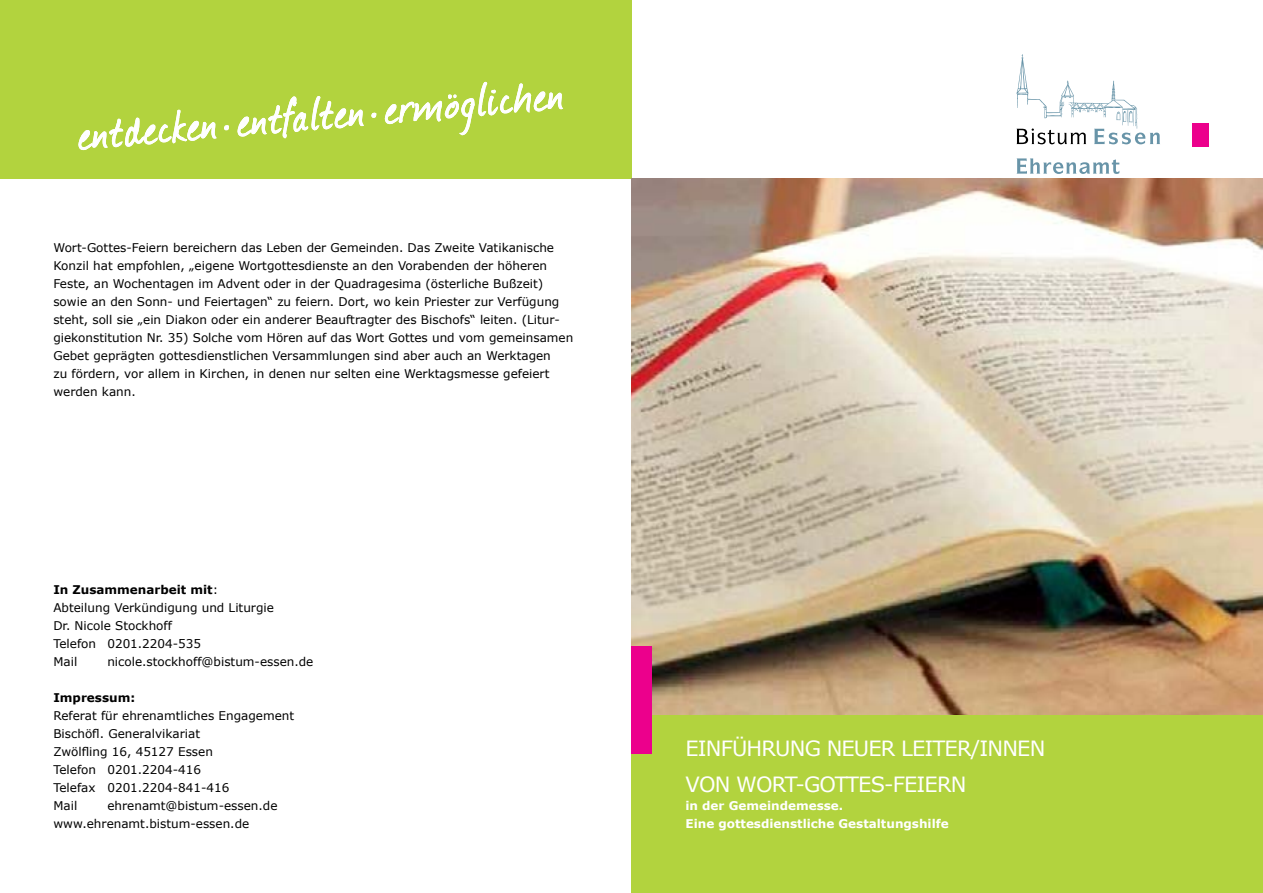
<style>
.page{position:relative;width:1263px;height:893px;background:#fff}
.page>*{position:absolute;margin:0;border:0;box-sizing:border-box;transform-origin:0 0}
.t1{font:21px/36px "Verdana";letter-spacing:-.04em;color:#fff}
.t2{font:12px/18px "Verdana";color:#000}
.t3{font:700 12px/18px "Verdana";color:#fff}
.t4{font:700 12px "Verdana";color:#000}
.s1{font-weight:700}
</style>
<div class="page">
<div style="left:631px;top:706px;width:632px;height:187px;background:#b2d33e"></div>
<div style="left:0;top:0;width:631px;height:178px;background:#b2d33e"></div>
<div style="left:1193px;top:123px;width:16px;height:24px;background:#ec008c"></div>
<svg style="left:1016px;top:54px;width:144px;height:90px"></svg>
<svg style="left:1016px;top:158px;width:103px;height:16px"></svg>
<img style="left:632px;top:179px;width:631px;height:535px">
<svg style="left:78px;top:82px;width:485px;height:68px"></svg>
<div style="left:631px;top:646px;width:21px;height:107px;background:#ec008c"></div>
<p class="t2" style="left:53px;top:239px;width:521px">Wort-Gottes-Feiern bereichern das Leben der Gemeinden. Das Zweite Vatikanische Konzil hat empfohlen, „eigene Wortgottesdienste an den Vorabenden der höheren Feste, an Wochentagen im Advent oder in der Quadragesima (österliche Bußzeit) sowie an den Sonn- und Feiertagen“ zu feiern. Dort, wo kein Priester zur Verfügung steht, soll sie „ein Diakon oder ein anderer Beauftragter des Bischofs“ leiten. (Litur&shy;giekonstitution Nr. 35) Solche vom Hören auf das Wort Gottes und vom gemeinsamen Gebet geprägten gottesdienstlichen Versammlungen sind aber auch an Werktagen<br>zu fördern, vor allem in Kirchen, in denen nur selten eine Werktagsmesse gefeiert werden kann.</p>
<p class="t2" style="left:53px;top:581px;width:222px"><span class="s1">In Zusammenarbeit mit</span>:<br>Abteilung Verkündigung und Liturgie<br>Dr. Nicole Stockhoff<br>Telefon 0201.2204-535<br>Mail</p>
<p class="t2" style="left:107px;top:653px;width:208px">nicole.stockhoff@bistum-essen.de</p>
<p class="t4" style="left:53px;top:689px;width:83px">Impressum:</p>
<p class="t2" style="left:53px;top:707px;width:242px">Referat für ehrenamtliches Engagement<br>Bischöfl. Generalvikariat<br>Zwölfling 16, 45127 Essen<br>Telefon 0201.2204-416<br>Telefax 0201.2204-841-416<br>Mail</p>
<p class="t2" style="left:53px;top:797px;width:226px;text-indent:54px">ehrenamt@bistum-essen.de www.ehrenamt.bistum-essen.de</p>
<h1 class="t1" style="left:685px;top:730px;width:317px">Einführung neuer Leiter/innen von Wort-Gottes</h1>
<h1 class="t1" style="left:884px;top:766px;width:54px">-Feiern</h1>
<p class="t3" style="left:685px;top:796px;width:265px">in der Gemeindemesse.<br>Eine gottesdienstliche Gestaltungshilfe</p>
</div>
